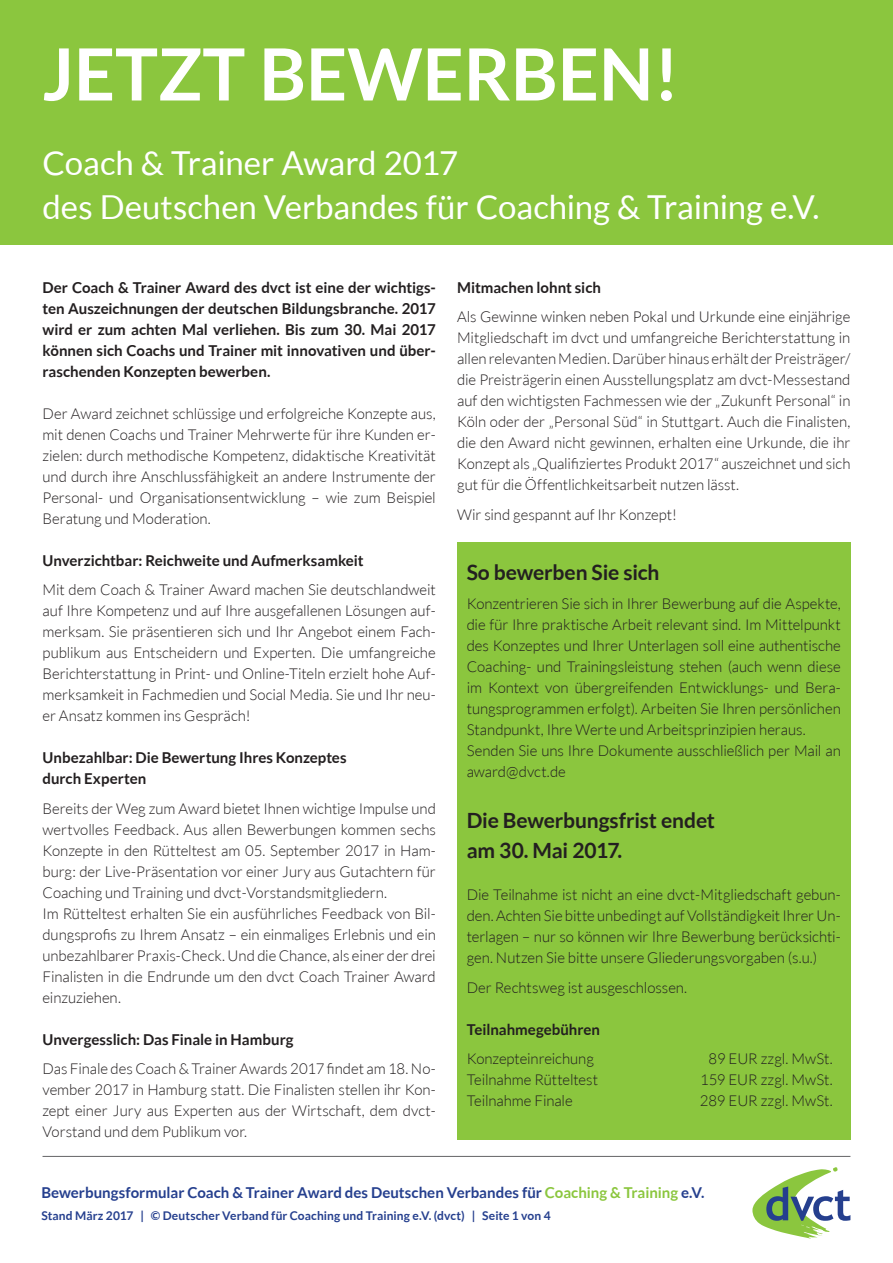
<style>
.page{position:relative;width:893px;height:1263px;background:#fff}
.page>*{position:absolute;margin:0;border:0;box-sizing:border-box;transform-origin:0 0}
.t1{font:700 72px "Lato";color:#fff}
.t2{font:33px/43.2px "Lato";letter-spacing:-.005em;color:#fff}
.t3{font:700 21px/30px "Lato";letter-spacing:-.01em;color:#231f20}
.t4{font:300 15px/21px "Lato";letter-spacing:-.005em;color:#231f20;text-align:justify}
.t5{font:700 15px/21px "Lato";color:#231f20;text-align:justify}
.t6{font:700 15px "Lato";color:#253f8e}
.t7{font:700 12px "Lato";letter-spacing:.005em;color:#253f8e}
.s1{color:#8bc63e}
</style>
<div class="page">
<div style="left:457px;top:542px;width:393px;height:598px;background:#8bc63e"></div>
<div style="left:0;top:0;width:893px;height:244px;background:#8bc63e"></div>
<hr style="left:43px;top:1156px;width:807px;height:1px;background:#636366">
<svg style="left:752px;top:1167px;width:98px;height:71px"></svg>
<h1 class="t1" style="left:43px;top:33px;width:424px">jetzt bewerbe</h1>
<h1 class="t1" style="left:599px;top:33px;width:82px">n!</h1>
<h2 class="t2" style="left:43px;top:142px;width:778px">Coach &amp; Trainer Award 2017<br>des Deutschen Verbandes für Coaching &amp; Training e.V.</h2>
<p class="t5" style="left:43px;top:277px;width:395px">Der Coach &amp; Trainer Award des dvct ist eine der wichtigs&shy;ten Auszeichnungen der deutschen Bildungsbranche. 2017 wird er zum achten Mal verliehen. Bis zum 30. Mai 2017 können sich Coachs und Trainer mit innovativen und über&shy;raschenden Konzepten bewerben.</p>
<p class="t4" style="left:43px;top:403px;width:395px">Der Award zeichnet schlüssige und erfolgreiche Konzepte aus, mit denen Coachs und Trainer Mehrwerte für ihre Kunden er&shy;zielen: durch methodische Kompetenz, didaktische Kreativität und durch ihre Anschlussfähigkeit an andere Instrumente der Personal- und Organisationsentwicklung – wie zum Beispiel Beratung und Moderation.</p>
<p class="t5" style="left:43px;top:550px;width:323px">Unverzichtbar: Reichweite und Aufmerksamkeit</p>
<p class="t4" style="left:43px;top:579px;width:395px">Mit dem Coach &amp; Trainer Award machen Sie deutschlandweit auf Ihre Kompetenz und auf Ihre ausgefallenen Lösungen auf&shy;merksam. Sie präsentieren sich und Ihr Angebot einem Fach&shy;publikum aus Entscheidern und Experten. Die umfangreiche Berichterstattung in Print- und Online-Titeln erzielt hohe Auf&shy;merksamkeit in Fachmedien und Social Media. Sie und Ihr neu&shy;er Ansatz kommen ins Gespräch!</p>
<p class="t5" style="left:43px;top:747px;width:306px">Unbezahlbar: Die Bewertung Ihres Konzeptes durch Experten</p>
<p class="t4" style="left:43px;top:798px;width:395px;text-align:left">Bereits der Weg zum Award bietet Ihnen wichtige Impulse und wertvolles Feedback. Aus allen Bewerbungen kommen sechs Konzepte in den Rütteltest am 05. September 2017 in Ham&shy;burg: der Live-Präsentation vor einer Jury aus Gutachtern für Coaching und Training und dvct-Vorstandsmitgliedern.<br>Im Rütteltest erhalten Sie ein ausführliches Feedback von Bil&shy;dungsprofis zu Ihrem Ansatz – ein einmaliges Erlebnis und ein unbezahlbarer Praxis-Check. Und die Chance, als einer der drei Finalisten in die Endrunde um den dvct Coach Trainer Award einzuziehen.</p>
<p class="t5" style="left:43px;top:1029px;width:253px">Unvergesslich: Das Finale in Hamburg</p>
<p class="t4" style="left:43px;top:1058px;width:395px">Das Finale des Coach &amp; Trainer Awards 2017 findet am 18. No&shy;vember 2017 in Hamburg statt. Die Finalisten stellen ihr Kon&shy;zept einer Jury aus Experten aus der Wirtschaft, dem dvct-Vorstand und dem Publikum vor.</p>
<p class="t5" style="left:457px;top:277px;width:145px">Mitmachen lohnt sich</p>
<p class="t4" style="left:457px;top:306px;width:395px">Als Gewinne winken neben Pokal und Urkunde eine einjährige Mitgliedschaft im dvct und umfangreiche Berichterstattung in allen relevanten Medien. Darüber hinaus erhält der Preisträger/ die Preisträgerin einen Ausstellungsplatz am dvct-Messestand auf den wichtigsten Fachmessen wie der „Zukunft Personal“ in Köln oder der „Personal Süd“ in Stuttgart. Auch die Finalisten, die den Award nicht gewinnen, erhalten eine Urkunde, die ihr Konzept als „Qualifiziertes Produkt 2017“ auszeichnet und sich gut für die Öffentlichkeitsarbeit nutzen lässt.</p>
<p class="t4" style="left:457px;top:504px;width:221px">Wir sind gespannt auf Ihr Konzept!</p>
<h3 class="t3" style="left:467px;top:557px;width:194px">So bewerben Sie sich</h3>
<p class="t4" style="left:467px;top:593px;width:376px;text-align:left">Konzentrieren Sie sich in Ihrer Bewerbung auf die Aspekte, die für Ihre praktische Arbeit relevant sind. Im Mittelpunkt des Konzeptes und Ihrer Unterlagen soll eine authentische Coaching- und Trainingsleistung stehen (auch wenn diese im Kontext von übergreifenden Entwicklungs- und Bera&shy;tungsprogrammen erfolgt). Arbeiten Sie Ihren persönlichen Standpunkt, Ihre Werte und Arbeitsprinzipien heraus.<br>Senden Sie uns Ihre Dokumente ausschließlich per Mail an award@dvct.de</p>
<h3 class="t3" style="left:467px;top:805px;width:250px">Die Bewerbungsfrist endet am 30. Mai 2017.</h3>
<p class="t4" style="left:467px;top:884px;width:376px">Die Teilnahme ist nicht an eine dvct-Mitgliedschaft gebun&shy;den. Achten Sie bitte unbedingt auf Vollständigkeit Ihrer Un&shy;terlagen – nur so können wir Ihre Bewerbung berücksichti&shy;gen. Nutzen Sie bitte unsere Gliederungsvorgaben (s.u.)</p>
<p class="t4" style="left:467px;top:977px;width:222px">Der Rechtsweg ist ausgeschlossen.</p>
<p class="t5" style="left:467px;top:1018px;width:135px">Teilnahmegebühren</p>
<p class="t4" style="left:467px;top:1048px;width:129px">Konzepteinreichung</p>
<p class="t4" style="left:708px;top:1048px;width:126px">89 EUR zzgl. MwSt.</p>
<p class="t4" style="left:467px;top:1069px;width:133px">Teilnahme Rütteltest</p>
<p class="t4" style="left:700px;top:1069px;width:134px">159 EUR zzgl. MwSt.</p>
<p class="t4" style="left:467px;top:1090px;width:108px">Teilnahme Finale</p>
<p class="t4" style="left:700px;top:1090px;width:134px">289 EUR zzgl. MwSt.</p>
<p class="t6" style="left:41px;top:1184px;width:665px">Bewerbungsformular Coach &amp; Trainer Award des Deutschen Verbandes für <span class="s1">Coaching &amp; Training</span> e.V.</p>
<p class="t7" style="left:41px;top:1209px;width:511px">Stand März 2017 | © Deutscher Verband für Coaching und Training e.V. (dvct) | Seite 1 von 4</p>
</div>
